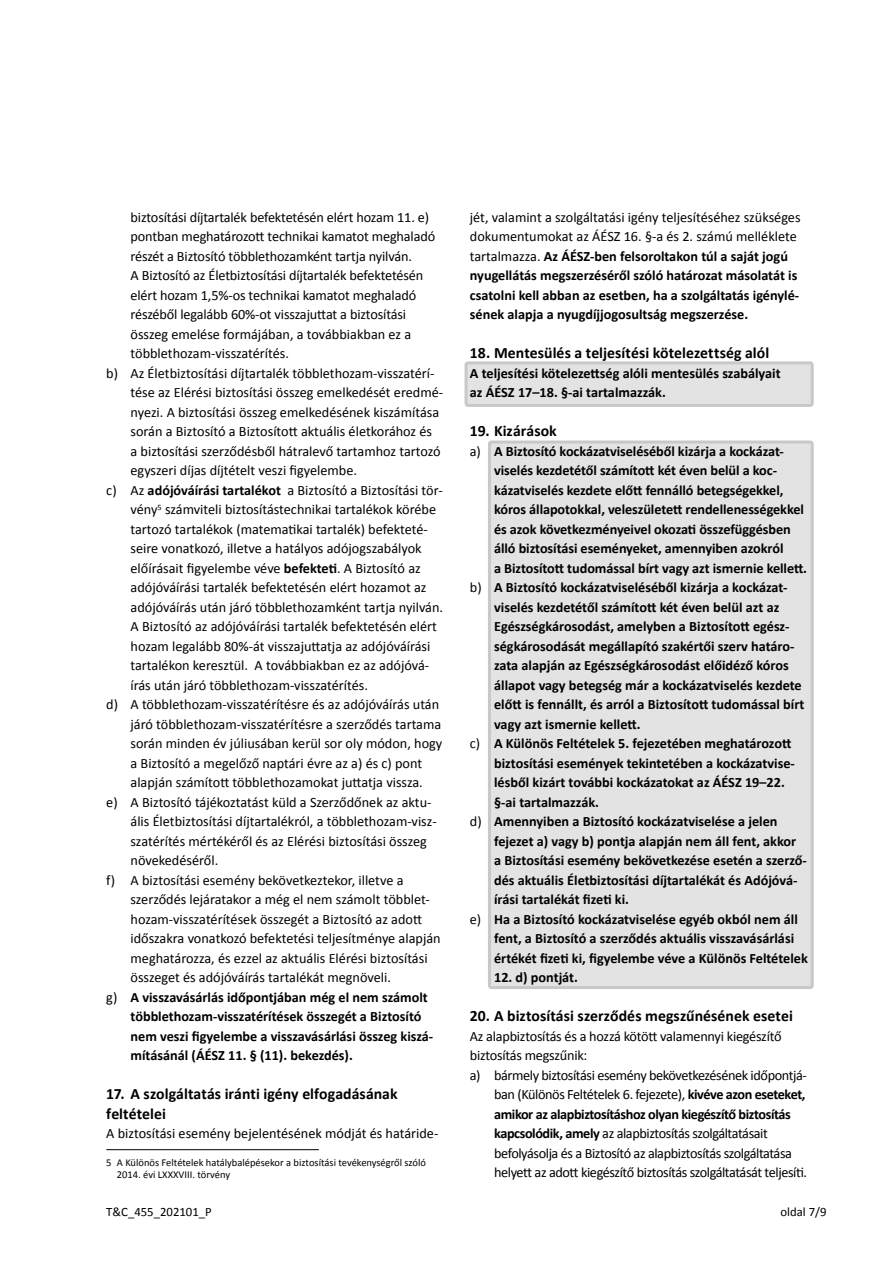
<style>
.page{position:relative;width:893px;height:1263px;background:#fff}
.page>*{position:absolute;margin:0;border:0;box-sizing:border-box;transform-origin:0 0}
.ALCIM{font:700 15.75px "Calibri";letter-spacing:.005em;color:#000}
.kenyérszöveg{font:700 15.75px/19.5px "Calibri";letter-spacing:.005em;color:#000}
.kenyérszöveg-2{font:14.25px/19.5px "Calibri";color:#000}
.kenyérszöveg-3{font:700 14.25px/19.5px "Calibri";color:#000}
.kenyérszöveg-4{font:14.25px/19.5px "Calibri";letter-spacing:-.03em;color:#000}
.t1{font:12.75px "Calibri";color:#000}
.lábjegyzet{font:10.5px/12px "Calibri";color:#000}
.s1{font-weight:700}
.s2{font-weight:400}
</style>
<div class="page">
<div style="left:489px;top:442px;width:323px;height:545px;background:#e3e3e3;border-radius:2px"></div>
<div style="left:488px;top:440px;width:326px;height:549px;border:3px solid #cac7c7;border-radius:2px"></div>
<div style="left:466px;top:363px;width:346px;height:42px;background:#e3e3e3;border-radius:2px"></div>
<div style="left:465px;top:361px;width:349px;height:46px;border:3px solid #cac7c7;border-radius:2px"></div>
<hr style="left:106px;top:1149px;width:213px;height:1px;background:#000">
<p class="kenyérszöveg-2" style="left:131px;top:207px;width:306px">biztosítási díjtartalék befektetésén elért hozam 11. e) pontban meghatározott technikai kamatot meghaladó részét a Biztosító többlethozamként tartja nyilván.</p>
<p class="kenyérszöveg-2" style="left:131px;top:266px;width:294px">A Biztosító az Életbiztosítási díjtartalék befektetésén elért hozam 1,5%-os technikai kamatot meghaladó részéből legalább 60%-ot visszajuttat a biztosítási összeg emelése formájában, a továbbiakban ez a többlethozam-visszatérítés.</p>
<p class="kenyérszöveg-2" style="left:131px;top:363px;width:314px;text-indent:-24px">b) Az Életbiztosítási díjtartalék többlethozam-visszatérí&shy;tése az Elérési biztosítási összeg emelkedését eredmé&shy;nyezi. A biztosítási összeg emelkedésének kiszámítása során a Biztosító a Biztosított aktuális életkorához és<br>a biztosítási szerződésből hátralevő tartamhoz tartozó egyszeri díjas díjtételt veszi figyelembe.</p>
<p class="kenyérszöveg-2" style="left:131px;top:480px;width:314px;text-indent:-24px">c) Az <span class="s1">adójóváírási tartalékot</span> a Biztosító a Biztosítási tör&shy;vény<sup>5</sup> számviteli biztosítástechnikai tartalékok körébe tartozó tartalékok (matematikai tartalék) befekteté&shy;seire vonatkozó, illetve a hatályos adójogszabályok előírásait figyelembe véve <span class="s1">befekteti</span>. A Biztosító az adójóváírási tartalék befektetésén elért hozamot az adójóváírás után járó többlethozamként tartja nyilván.</p>
<p class="kenyérszöveg-2" style="left:131px;top:617px;width:308px">A Biztosító az adójóváírási tartalék befektetésén elért hozam legalább 80%-át visszajuttatja az adójóváírási tartalékon keresztül. A továbbiakban ez az adójóvá&shy;írás után járó többlethozam-visszatérítés.</p>
<p class="kenyérszöveg-2" style="left:131px;top:695px;width:313px;text-indent:-24px">d) A többlethozam-visszatérítésre és az adójóváírás után járó többlethozam-visszatérítésre a szerződés tartama során minden év júliusában kerül sor oly módon, hogy a Biztosító a megelőző naptári évre az a) és c) pont alapján számított többlethozamokat juttatja vissza.</p>
<p class="kenyérszöveg-2" style="left:131px;top:792px;width:308px;text-indent:-24px">e) A Biztosító tájékoztatást küld a Szerződőnek az aktu&shy;ális Életbiztosítási díjtartalékról, a többlethozam-vis - szatérítés mértékéről és az Elérési biztosítási összeg növekedéséről.</p>
<p class="kenyérszöveg-2" style="left:131px;top:870px;width:312px;text-indent:-24px">f) A biztosítási esemény bekövetkeztekor, illetve a szerződés lejáratakor a még el nem számolt többlet&shy;hozam-visszatérítések összegét a Biztosító az adott időszakra vonatkozó befektetési teljesítménye alapján meghatározza, és ezzel az aktuális Elérési biztosítási összeget és adójóváírás tartalékát megnöveli.</p>
<p class="kenyérszöveg-3" style="left:131px;top:987px;width:304px;text-indent:-24px"><span class="s2">g)</span> A visszavásárlás időpontjában még el nem számolt többlethozam-visszatérítések összegét a Biztosító nem veszi figyelembe a visszavásárlási összeg kiszá&shy;mításánál (ÁÉSZ 11. § (11). bekezdés).</p>
<p class="kenyérszöveg" style="left:106px;top:1084px;width:293px">17. A szolgáltatás iránti igény elfogadásának feltételei</p>
<p class="kenyérszöveg-2" style="left:106px;top:1124px;width:334px">A biztosítási esemény bejelentésének módját és határide-</p>
<p class="lábjegyzet" style="left:117px;top:1156px;width:311px;text-indent:-11px">5 A Különös Feltételek hatálybalépésekor a biztosítási tevékenységről szóló<br>2014. évi LXXXVIII. törvény</p>
<p class="t1" style="left:106px;top:1204px;width:107px">T&amp;C_455_202101_P</p>
<p class="kenyérszöveg-3" style="left:470px;top:207px;width:332px"><span class="s2">jét, valamint a szolgáltatási igény teljesítéséhez szükséges dokumentumokat az ÁÉSZ 16. §-a és 2. számú melléklete tartalmazza.</span> Az ÁÉSZ-ben felsoroltakon túl a saját jogú nyugellátás megszerzéséről szóló határozat másolatát is csatolni kell abban az esetben, ha a szolgáltatás igénylé&shy;sének alapja a nyugdíjjogosultság megszerzése.</p>
<p class="ALCIM" style="left:470px;top:343px;width:301px">18. Mentesülés a teljesítési kötelezettség alól</p>
<p class="kenyérszöveg-3" style="left:470px;top:363px;width:312px">A teljesítési kötelezettség alóli mentesülés szabályait az ÁÉSZ 17–18. §-ai tartalmazzák.</p>
<p class="ALCIM" style="left:470px;top:421px;width:88px">19. Kizárások</p>
<p class="kenyérszöveg-3" style="left:494px;top:441px;width:314px;text-indent:-24px"><span class="s2">a)</span> A Biztosító kockázatviseléséből kizárja a kockázat&shy;viselés kezdetétől számított két éven belül a koc&shy;kázatviselés kezdete előtt fennálló betegségekkel, kóros állapotokkal, veleszületett rendellenességekkel és azok következményeivel okozati összefüggésben álló biztosítási eseményeket, amennyiben azokról<br>a Biztosított tudomással bírt vagy azt ismernie kellett.</p>
<p class="kenyérszöveg-3" style="left:494px;top:578px;width:312px;text-indent:-24px"><span class="s2">b)</span> A Biztosító kockázatviseléséből kizárja a kockázat&shy;viselés kezdetétől számított két éven belül azt az Egészségkárosodást, amelyben a Biztosított egész&shy;ségkárosodását megállapító szakértői szerv határo&shy;zata alapján az Egészségkárosodást előidéző kóros állapot vagy betegség már a kockázatviselés kezdete előtt is fennállt, és arról a Biztosított tudomással bírt vagy azt ismernie kellett.</p>
<p class="kenyérszöveg-3" style="left:494px;top:734px;width:302px;text-indent:-24px"><span class="s2">c)</span> A Különös Feltételek 5. fejezetében meghatározott biztosítási események tekintetében a kockázatvise&shy;lésből kizárt további kockázatokat az ÁÉSZ 19–22. §-ai tartalmazzák.</p>
<p class="kenyérszöveg-3" style="left:494px;top:812px;width:314px;text-indent:-24px"><span class="s2">d)</span> Amennyiben a Biztosító kockázatviselése a jelen fejezet a) vagy b) pontja alapján nem áll fent, akkor a Biztosítási esemény bekövetkezése esetén a szerző&shy;dés aktuális Életbiztosítási díjtartalékát és Adójóvá&shy;írási tartalékát fizeti ki.</p>
<p class="kenyérszöveg-3" style="left:494px;top:909px;width:315px;text-indent:-24px"><span class="s2">e)</span> Ha a Biztosító kockázatviselése egyéb okból nem áll fent, a Biztosító a szerződés aktuális visszavásárlási értékét fizeti ki, figyelembe véve a Különös Feltételek</p>
<p class="kenyérszöveg-3" style="left:494px;top:968px;width:85px">12. d) pontját.</p>
<p class="ALCIM" style="left:470px;top:1006px;width:325px">20. A biztosítási szerződés megszűnésének esetei</p>
<p class="kenyérszöveg-2" style="left:470px;top:1026px;width:313px">Az alapbiztosítás és a hozzá kötött valamennyi kiegészítő biztosítás megszűnik:</p>
<p class="kenyérszöveg-4" style="left:494px;top:1065px;width:315px;text-indent:-24px">a) bármely biztosítási esemény bekövetkezésének időpontjá&shy;ban (Különös Feltételek 6. fejezete), <span class="s1">kivéve azon eseteket, amikor az alapbiztosításhoz olyan kiegészítő biztosítás kapcsolódik, amely</span> az alapbiztosítás szolgáltatásait befolyásolja és a Biztosító az alapbiztosítás szolgáltatása helyett az adott kiegészítő biztosítás szolgáltatását teljesíti.</p>
<p class="t1" style="left:780px;top:1204px;width:48px">oldal 7/9</p>
</div>
